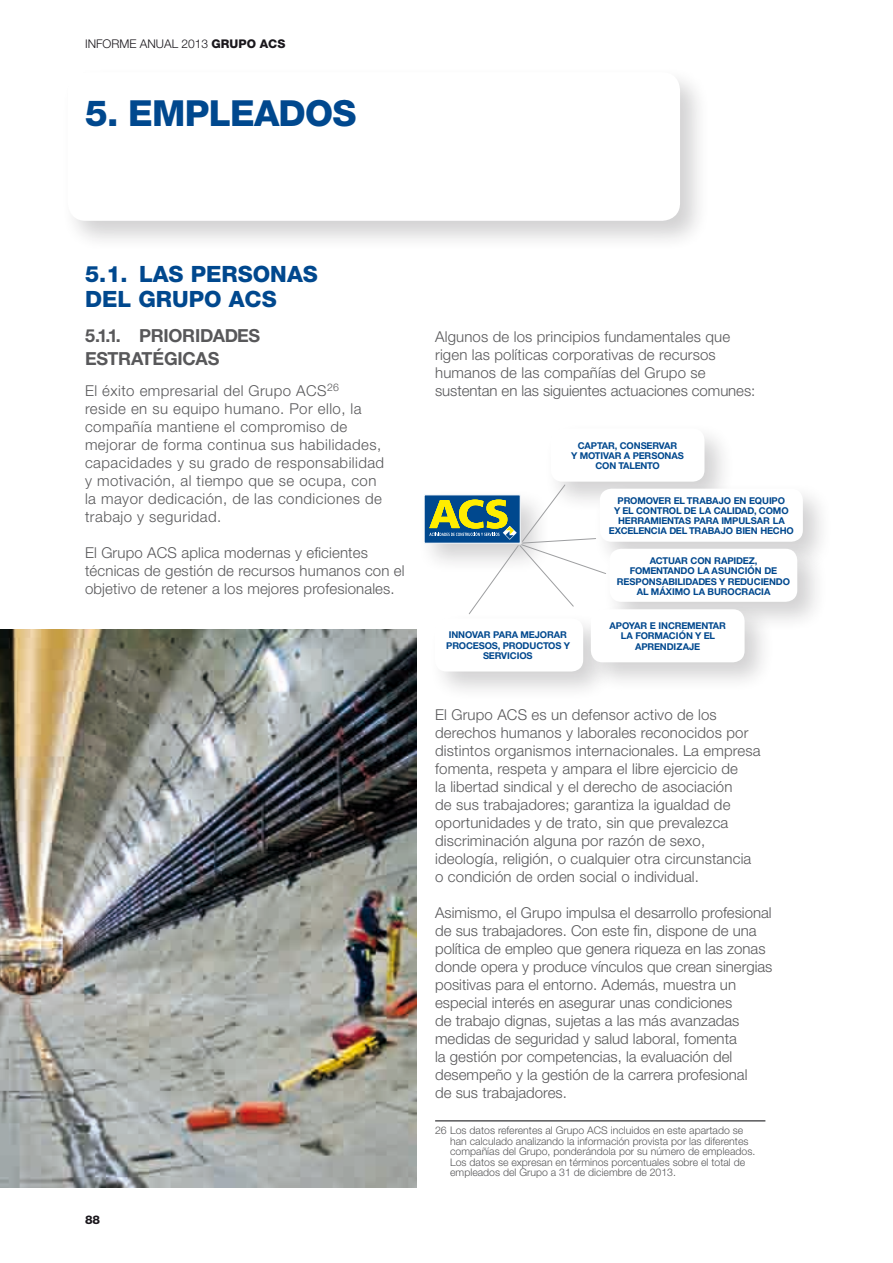
<style>
.page{position:relative;width:893px;height:1263px;background:#fff}
.page>*{position:absolute;margin:0;border:0;box-sizing:border-box;transform-origin:0 0}
.t1{font:800 36px "Helvetica Neue";letter-spacing:-.02em;color:#00488e}
.t2{font:800 22.5px/25.5px "Helvetica Neue";color:#00488e}
.t3{font:700 18px/22.5px "Helvetica Neue";letter-spacing:-.015em;color:#58585a}
.t4{font:300 15px/18px "Helvetica Neue";letter-spacing:.01em;color:#58585a}
.t5{font:300 15px/18px "Helvetica Neue";letter-spacing:.03em;color:#58585a}
.t6{font:300 12px "Helvetica Neue";color:#1a171c}
.t7{font:800 12px "Helvetica Neue";color:#1a171c}
.t8{font:300 10.5px/10.5px "Helvetica Neue";color:#58585a}
.t9{font:700 9.45px/10.2px "Helvetica Neue";letter-spacing:-.015em;color:#00488e;text-align:center}
.s1{font-weight:800}
</style>
<div class="page">
<div style="left:60px;top:64px;width:650px;height:187px;background:#1a171c;opacity:.2"></div>
<div style="left:68px;top:72px;width:612px;height:149px;background:#fff;border-radius:18px"></div>
<div style="left:424px;top:494px;width:97px;height:50px;background:#00488e"></div>
<div style="left:543px;top:421px;width:191px;height:90px;background:#1a171c;opacity:.2"></div>
<div style="left:551px;top:429px;width:153px;height:53px;background:#fff;border-radius:12px"></div>
<div style="left:592px;top:481px;width:240px;height:90px;background:#1a171c;opacity:.2"></div>
<div style="left:600px;top:489px;width:203px;height:53px;background:#fff;border-radius:12px"></div>
<svg style="left:429px;top:484px;width:177px;height:127px"></svg>
<div style="left:602px;top:541px;width:225px;height:90px;background:#1a171c;opacity:.2"></div>
<div style="left:610px;top:549px;width:187px;height:53px;background:#fff;border-radius:12px"></div>
<div style="left:427px;top:611px;width:186px;height:90px;background:#1a171c;opacity:.2"></div>
<div style="left:435px;top:618px;width:148px;height:53px;background:#fff;border-radius:12px"></div>
<div style="left:583px;top:602px;width:191px;height:90px;background:#1a171c;opacity:.2"></div>
<div style="left:591px;top:609px;width:154px;height:53px;background:#fff;border-radius:12px"></div>
<hr style="left:435px;top:1120px;width:330px;height:1px;background:#58585a">
<img style="left:0;top:629px;width:417px;height:559px">
<p class="t6" style="left:85px;top:37px;width:202px">INFORME ANUAL 2013 <span class="s1">GRUPO ACS</span></p>
<h1 class="t1" style="left:85px;top:92px;width:273px">5. EMPLEADOS</h1>
<h2 class="t2" style="left:85px;top:261px;width:123px">5.1. LAS PERSONAS<br>DEL</h2>
<h2 class="t2" style="left:138px;top:286px;width:35px">GRUPO</h2>
<h2 class="t2" style="left:229px;top:286px;width:49px">ACS</h2>
<p class="t3" style="left:85px;top:324px;width:177px">5.1.1. PRIORIDADES<br>ESTRATÉGICAS</p>
<p class="t5" style="left:85px;top:381px;width:301px">El éxito empresarial del Grupo ACS<sup>26<br></sup>reside en su equipo humano. Por ello, la compañía mantiene el compromiso de mejorar de forma continua sus habilidades, capacidades y su grado de responsabilidad y motivación, al tiempo que se ocupa, con la mayor dedicación, de las condiciones de trabajo y seguridad.</p>
<p class="t4" style="left:85px;top:543px;width:321px">El Grupo ACS aplica modernas y eficientes técnicas de gestión de recursos humanos con el objetivo de retener a los mejores profesionales.</p>
<p class="t7" style="left:85px;top:1213px;width:17px">88</p>
<p class="t4" style="left:435px;top:327px;width:322px">Algunos de los principios fundamentales que rigen las políticas corporativas de recursos humanos de las compañías del Grupo se sustentan en las siguientes actuaciones comunes:</p>
<p class="t9" style="left:571px;top:440px;width:114px">CAPTAR, CONSERVAR<br>Y MOTIVAR A PERSONAS<br>CON TALENTO</p>
<p class="t9" style="left:609px;top:495px;width:187px">PROMOVER EL TRABAJO EN EQUIPO<br>Y EL CONTROL DE LA CALIDAD, COMO<br>HERRAMIENTAS PARA IMPULSAR LA<br>EXCELENC IA DEL TRABAJO BIEN HECHO</p>
<p class="t9" style="left:617px;top:555px;width:175px">ACTUAR CON RAPIDEZ,<br>FOMENTANDO LA ASUNCIÓN DE<br>RESPONSABILIDADES Y REDUCIENDO<br>AL MÁXIMO LA BUROC RAC IA</p>
<p class="t9" style="left:446px;top:630px;width:125px">INNOVAR PARA MEJORAR<br>PROCESOS, PRODUCTOS Y<br>SERVIC IOS</p>
<p class="t9" style="left:610px;top:621px;width:118px">APOYAR E INC REMENTAR<br>LA FORMACIÓN Y EL<br>APRENDIZAJE</p>
<p class="t4" style="left:435px;top:705px;width:327px">El Grupo ACS es un defensor activo de los derechos humanos y laborales reconocidos por distintos organismos internacionales. La empresa fomenta, respeta y ampara el libre ejercicio de<br>la libertad sindical y el derecho de asociación<br>de sus trabajadores; garantiza la igualdad de oportunidades y de trato, sin que prevalezca discriminación alguna por razón de sexo, ideología, religión, o cualquier otra circunstancia o condición de orden social o individual.</p>
<p class="t4" style="left:435px;top:903px;width:339px">Asimismo, el Grupo impulsa el desarrollo profesional de sus trabajadores. Con este fin, dispone de una política de empleo que genera riqueza en las zonas donde opera y produce vínculos que crean sinergias positivas para el entorno. Además, muestra un especial interés en asegurar unas condiciones<br>de trabajo dignas, sujetas a las más avanzadas medidas de seguridad y salud laboral, fomenta<br>la gestión por competencias, la evaluación del desempeño y la gestión de la carrera profesional<br>de sus trabajadores.</p>
<p class="t8" style="left:450px;top:1125px;width:307px;text-indent:-15px">26 Los datos referentes al Grupo ACS incluidos en este apartado se han calculado analizando la información provista por las diferentes compañías del Grupo, ponderándola por su número de empleados.<br>Los datos se expresan en términos porcentuales sobre el total de empleados del Grupo a 31 de diciembre de 2013.</p>
</div>
